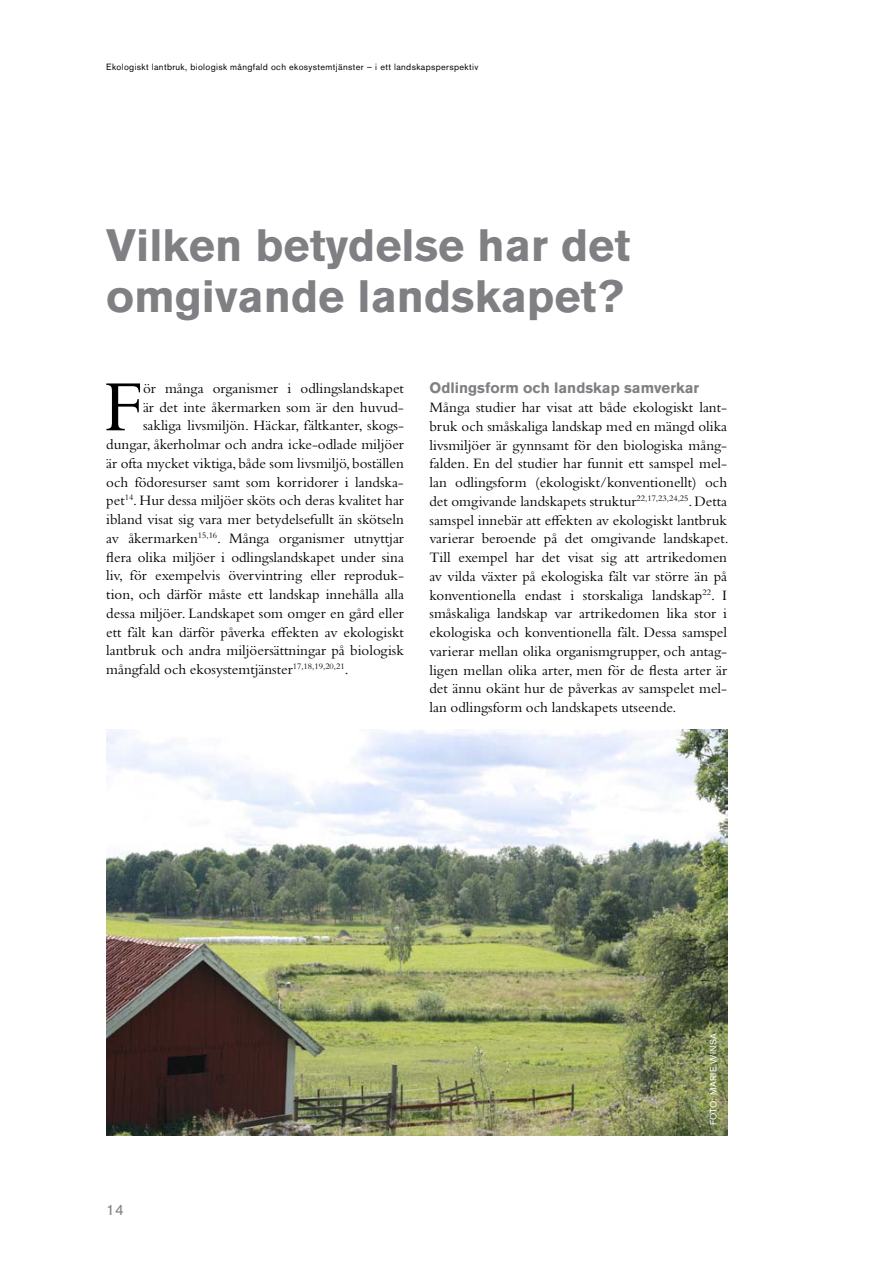
<style>
.page{position:relative;width:893px;height:1263px;background:#fff}
.page>*{position:absolute;margin:0;border:0;box-sizing:border-box;transform-origin:0 0}
.t1{font:75.3px "Bembo Std";color:#000}
.t2{font:700 45px/51px "Akzidenz Grotesk BQ";color:#807f83}
.t3{font:15px/18.8px "Bembo Std";color:#000;text-align:justify}
.t4{font:700 15px "Akzidenz Grotesk BQ";color:#807f83}
.t5{font:15px "Akzidenz Grotesk BQ";color:#807f83}
.t6{font:9px "Akzidenz Grotesk BQ";letter-spacing:.04em;color:#000}
.t7{font:9px "Akzidenz Grotesk BQ";color:#fff}
</style>
<div class="page">
<img style="left:106px;top:730px;width:621px;height:405px">
<p class="t6" style="left:106px;top:62px;width:373px">Ekologiskt lantbruk, biologisk mångfald och ekosystemtjänster – i ett landskapsperspektiv</p>
<h2 class="t2" style="left:106px;top:220px;width:526px">Vilken betydelse har det omgivande landskapet?</h2>
<h1 class="t1" style="left:103px;top:363px;width:41px">F</h1>
<p class="t3" style="left:143px;top:378px;width:262px">ör många organismer i odlingslandskapet</p>
<p class="t3" style="left:143px;top:397px;width:262px">är det inte åkermarken som är den huvud-</p>
<p class="t3" style="left:143px;top:416px;width:262px">sakliga livsmiljön. Häckar, fältkanter, skogs-</p>
<p class="t3" style="left:106px;top:435px;width:299px">dungar, åkerholmar och andra icke-odlade miljöer</p>
<p class="t3" style="left:106px;top:453px;width:299px">är ofta mycket viktiga, både som livsmiljö, boställen</p>
<p class="t3" style="left:106px;top:472px;width:299px">och födoresurser samt som korridorer i landska-</p>
<p class="t3" style="left:106px;top:491px;width:299px">pet<sup>14</sup>. Hur dessa miljöer sköts och deras kvalitet har</p>
<p class="t3" style="left:106px;top:510px;width:299px">ibland visat sig vara mer betydelsefullt än skötseln</p>
<p class="t3" style="left:106px;top:528px;width:299px">av åkermarken<sup>15,16</sup>. Många organismer utnyttjar</p>
<p class="t3" style="left:106px;top:547px;width:299px">flera olika miljöer i odlingslandskapet under sina</p>
<p class="t3" style="left:106px;top:566px;width:299px">liv, för exempelvis övervintring eller reproduk-</p>
<p class="t3" style="left:106px;top:585px;width:299px">tion, och därför måste ett landskap innehålla alla</p>
<p class="t3" style="left:106px;top:603px;width:299px">dessa miljöer. Landskapet som omger en gård eller</p>
<p class="t3" style="left:106px;top:622px;width:299px">ett fält kan därför påverka effekten av ekologiskt</p>
<p class="t3" style="left:106px;top:641px;width:299px">lantbruk och andra miljöersättningar på biologisk</p>
<p class="t3" style="left:106px;top:660px;width:244px">mångfald och ekosystemtjänster<sup>17,18,19,20,21</sup>.</p>
<p class="t4" style="left:429px;top:379px;width:271px">Odlingsform och landskap samverkar</p>
<p class="t3" style="left:429px;top:398px;width:301px">Många studier har visat att både ekologiskt lant&shy;bruk och småskaliga landskap med en mängd olika livsmiljöer är gynnsamt för den biologiska mång&shy;falden. En del studier har funnit ett samspel mel&shy;lan odlingsform (ekologiskt/konventionellt) och det omgivande landskapets struktur<sup>22,17,23,24,25</sup>. Detta samspel innebär att effekten av ekologiskt lantbruk varierar beroende på det omgivande landskapet.<br>Till exempel har det visat sig att artrikedomen av vilda växter på ekologiska fält var större än på konventionella endast i storskaliga landskap<sup>22</sup>. I småskaliga landskap var artrikedomen lika stor i ekologiska och konventionella fält. Dessa samspel varierar mellan olika organismgrupper, och antag&shy;ligen mellan olika arter, men för de flesta arter är det ännu okänt hur de påverkas av samspelet mel&shy;lan odlingsform och landskapets utseende.</p>
<p class="t5" style="left:106px;top:1201px;width:19px">14</p>
<p class="t7" style="left:708px;top:1125px;width:94px;rotate:-90deg">Foto: Marie Winsa</p>
</div>
